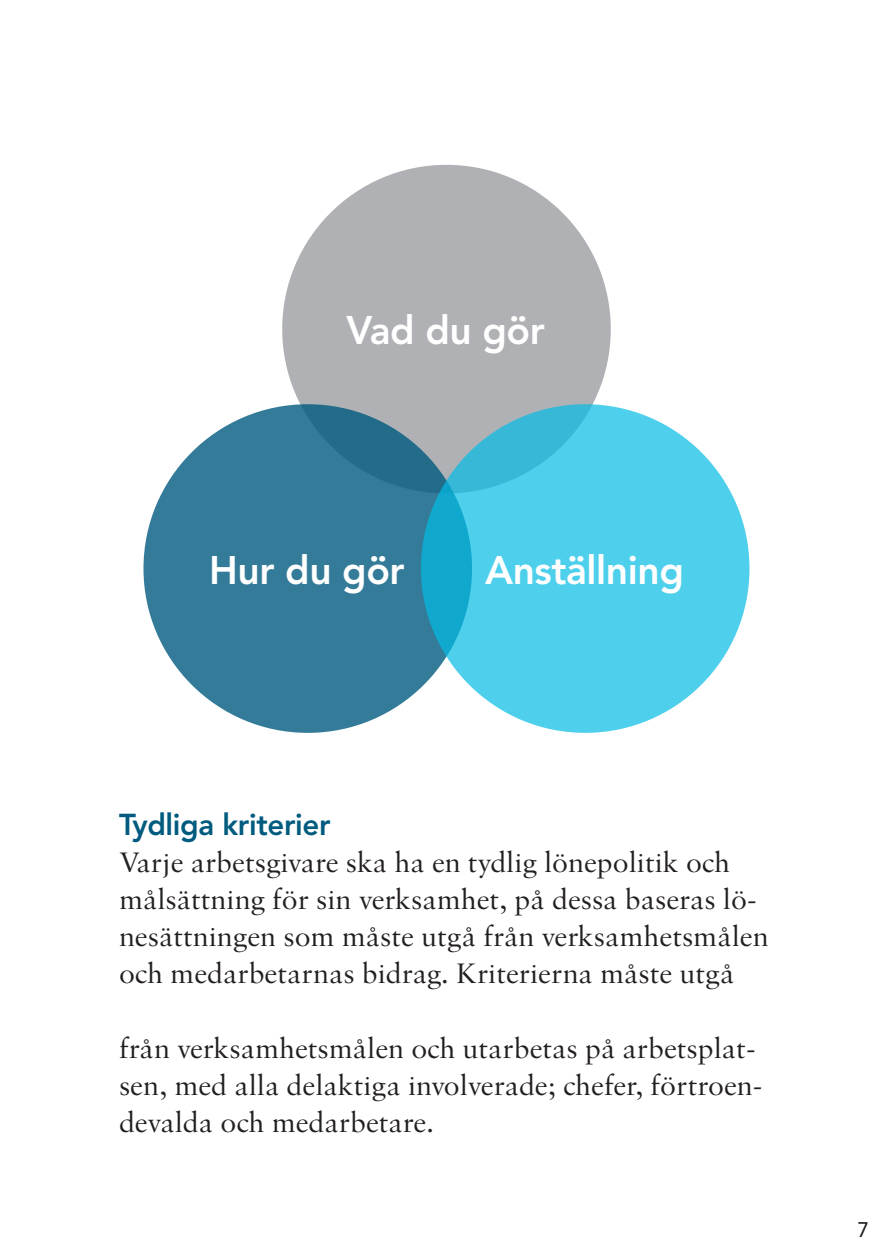
<style>
.page{position:relative;width:893px;height:1259px;background:#fff}
.page>*{position:absolute;margin:0;border:0;box-sizing:border-box;transform-origin:0 0}
.t1{font:800 39.6px "Avenir";letter-spacing:-.01em;color:#fff}
.Bröd{font:30px/37.2px "Sabon VF Roman OSF";color:#231f20}
.mellanrubrik{font:800 30px "Avenir";letter-spacing:-.01em;color:#005b7f}
.t2{font:21px "Avenir";color:#231f20}
</style>
<div class="page">
<div style="left:282px;top:165px;width:329px;height:328px;background:#b0b1b5;border-radius:50%"></div>
<div style="left:143px;top:404px;width:329px;height:329px;background:linear-gradient(to right,#377e9a,#2d7693);border-radius:50%"></div>
<svg style="left:421px;top:404px;width:328px;height:329px;background:#48cbe8"></svg>
<h1 class="t1" style="left:346px;top:307px;width:200px">Vad du gör</h1>
<h1 class="t1" style="left:209px;top:546px;width:197px">Hur du gör</h1>
<h1 class="t1" style="left:485px;top:546px;width:200px">Anställning</h1>
<p class="mellanrubrik" style="left:119px;top:806px;width:213px">Tydliga kriterier</p>
<p class="Bröd" style="left:119px;top:843px;width:651px">Varje arbetsgivare ska ha en tydlig lönepolitik och målsättning för sin verksamhet, på dessa baseras lö&shy;nesättningen som måste utgå från verksamhetsmålen och medarbetarnas bidrag. Kriterierna måste utgå</p>
<p class="Bröd" style="left:119px;top:1029px;width:645px">från verksamhetsmålen och utarbetas på arbetsplat&shy;sen, med alla delaktiga involverade; chefer, förtroen&shy;devalda och medarbetare.</p>
<p class="t2" style="left:857px;top:1217px;width:13px">7</p>
</div>
